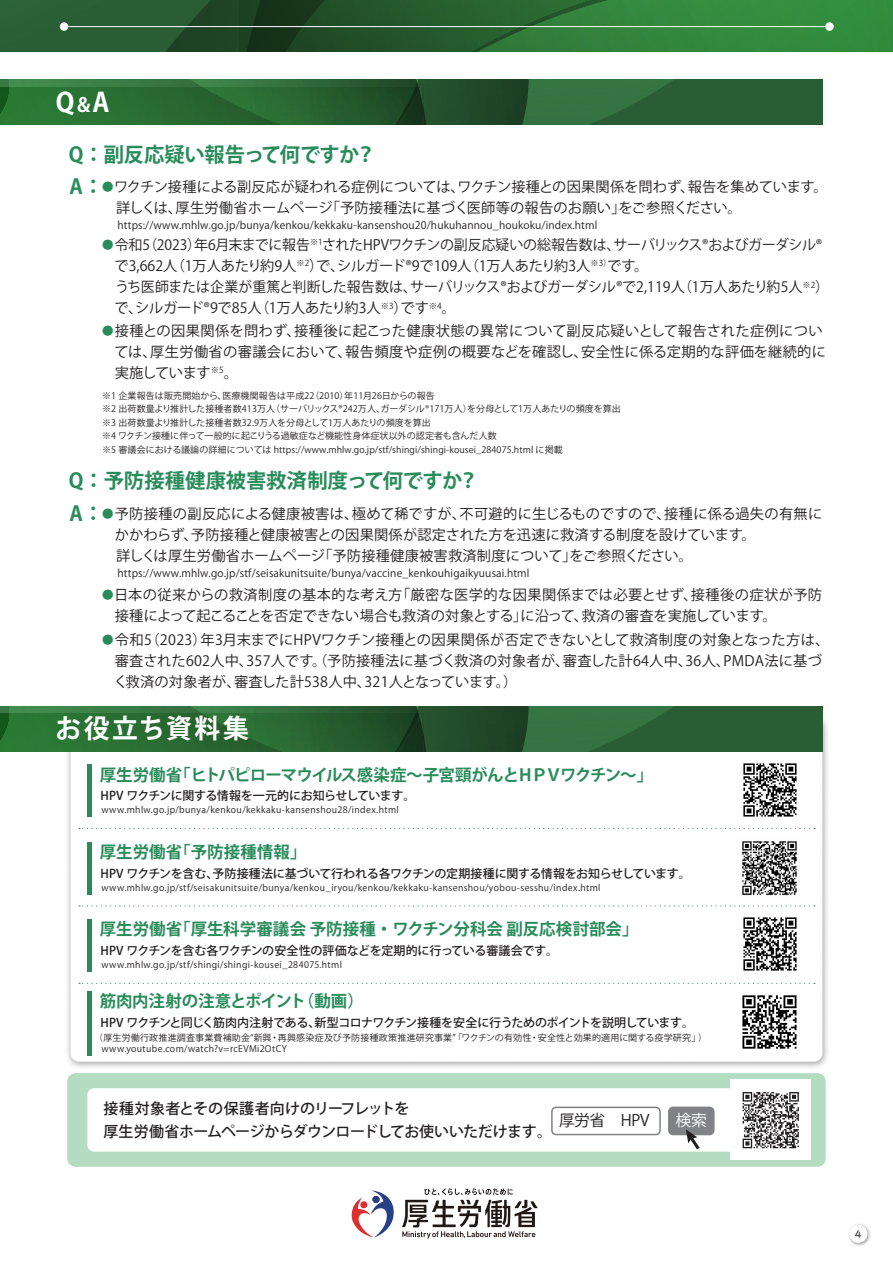
<style>
.page{position:relative;width:893px;height:1263px;background:#fff}
.page>*{position:absolute;margin:0;border:0;box-sizing:border-box;transform-origin:0 0}
.t1{font:700 26.4px "Koz Go Pr 6 N";letter-spacing:.1em;color:#fff}
.t2{font:700 20.4px/32.2px "Koz Go Pr 6 N";letter-spacing:-.015em;color:#288c5a}
.t3{font:700 16.5px "Koz Go Pr 6 N";letter-spacing:-.01em;color:#288c5a}
.t4{font:700 16.5px "Koz Go Pr 6 N";letter-spacing:-.055em;color:#288c5a}
.t5{font:15.75px "Koz Go Pr 6 N";letter-spacing:-.02em;color:#231f20}
.t6{font:15.75px "Koz Go Pr 6 N";color:#fff}
.t7{font:500 15px/22.5px "Koz Go Pr 6 N";letter-spacing:-.03em;color:#231f20}
.t8{font:14.25px/21px "Koz Go Pr 6 N";letter-spacing:.01em;color:#231f20}
.t9{font:500 12px "Koz Go Pr 6 N";letter-spacing:-.03em;color:#231f20}
.t10{font:10.65px "UD Digi Kyokasho Pro";color:#231f20}
.t11{font:10.5px "Koz Go Pr 6 N";letter-spacing:.015em;color:#231f20}
.t12{font:9px/13.5px "Koz Go Pr 6 N";letter-spacing:.015em;color:#231f20}
.t13{font:9px "Koz Go Pr 6 N";letter-spacing:.045em;color:#231f20}
.t14{font:9px "Koz Go Pr 6 N";letter-spacing:.04em;color:#231f20}
.s1{font-size:19.5px}
.s2{font-size:11.4px;color:#288c5a}
.s3{font-weight:700;font-size:20.4px;color:#288c5a}
</style>
<div class="page">
<div style="left:67px;top:1073px;width:759px;height:94px;background:#b3dcc0;border-radius:9px"></div>
<div style="left:87px;top:1088px;width:677px;height:63px;background:#fff;border-radius:6px"></div>
<svg style="left:0;top:0;width:893px;height:51px;background:#2a6833"></svg>
<div style="left:551px;top:1106px;width:110px;height:29px;border:2px solid #808285;border-radius:4px"></div>
<div style="left:669px;top:1107px;width:45px;height:27px;background:#808285;border-radius:4px"></div>
<div style="left:668px;top:1106px;width:47px;height:29px;border:2px solid #808285;border-radius:4px"></div>
<svg style="left:686px;top:1129px;width:14px;height:20px"></svg>
<hr style="left:60px;top:26px;width:774px;height:1px;background:#fff">
<div style="left:60px;top:22px;width:8px;height:9px;background:#fff;border-radius:50%"></div>
<div style="left:825px;top:22px;width:9px;height:9px;background:#fff;border-radius:50%"></div>
<div style="left:730px;top:1080px;width:80px;height:80px;background:#fff"></div>
<img style="left:849px;top:1224px;width:21px;height:22px">
<div style="left:849px;top:1225px;width:18px;height:18px;background:#fff;border-radius:50%"></div>
<svg style="left:0;top:80px;width:822px;height:45px;background:#2a6333"></svg>
<img style="left:63px;top:710px;width:765px;height:358px">
<div style="left:71px;top:718px;width:751px;height:344px;background:#fff;border-radius:9px"></div>
<svg style="left:0;top:706px;width:822px;height:45px;background:#2a6333"></svg>
<svg style="left:79px;top:828px;width:736px;height:1px"></svg>
<div style="left:87px;top:764px;width:5px;height:53px;background:#288c5a"></div>
<svg style="left:79px;top:905px;width:736px;height:1px"></svg>
<div style="left:87px;top:842px;width:5px;height:52px;background:#288c5a"></div>
<svg style="left:79px;top:983px;width:736px;height:1px"></svg>
<div style="left:87px;top:919px;width:5px;height:53px;background:#288c5a"></div>
<div style="left:87px;top:991px;width:5px;height:65px;background:#288c5a"></div>
<img style="left:742px;top:995px;width:55px;height:54px">
<img style="left:742px;top:841px;width:55px;height:55px">
<img style="left:743px;top:917px;width:54px;height:54px">
<img style="left:743px;top:763px;width:54px;height:54px">
<svg style="left:351px;top:1190px;width:43px;height:47px"></svg>
<svg style="left:402px;top:1188px;width:136px;height:50px"></svg>
<svg style="left:743px;top:1092px;width:56px;height:56px"></svg>
<h1 class="t1" style="left:56px;top:87px;width:55px">Q<span class="s1">&amp;</span>A</h1>
<h2 class="t2" style="left:69px;top:138px;width:309px">Q：副反応疑い報告って何ですか？<br>A：</h2>
<p class="t8" style="left:102px;top:176px;width:727px"><span class="s2">●</span>ワクチン接種による副反応が疑われる症例については、ワクチン接種との因果関係を問わず、報告を集めています。<span class="s2">　</span> 詳しくは、厚生労働省ホームページ「予防接種法に基づく医師等の報告のお願い」をご参照ください。</p>
<p class="t11" style="left:118px;top:219px;width:481px">https://www.mhlw.go.jp/bunya/kenkou/kekkaku-kansenshou20/hukuhannou_houkoku/index.html</p>
<p class="t8" style="left:114px;top:235px;width:716px;text-indent:-12px"><span class="s2">●</span>令和5（2023）年6月末までに報告<sup>※1</sup>されたHPVワクチンの副反応疑いの総報告数は、サーバリックス®およびガーダシル®で3,662人（1万人あたり約9人<sup>※2</sup>）で、シルガード®9で109人（1万人あたり約3人<sup>※3）</sup>です。<br>うち医師または企業が重篤と判断した報告数は、サーバリックス®およびガーダシル®で2,119人（1万人あたり約5人<sup>※2</sup>）で、シルガード®9で85人（1万人あたり約3人<sup>※3</sup>）です<sup>※4</sup>。</p>
<p class="t8" style="left:114px;top:320px;width:713px;text-indent:-12px"><span class="s2">●</span>接種との因果関係を問わず、接種後に起こった健康状態の異常について副反応疑いとして報告された症例については、厚生労働省の審議会において、報告頻度や症例の概要などを確認し、安全性に係る定期的な評価を継続的に実施しています<sup>※5</sup>。</p>
<p class="t12" style="left:102px;top:389px;width:520px">※1 企業報告は販売開始から、医療機関報告は平成22（2010）年11月26日からの報告<br>※2 出荷数量より推計した接種者数413万人（サーバリックス®242万人、ガーダシル®171万人）を分母として1万人あたりの頻度を算出※3 出荷数量より推計した接種者数32.9万人を分母として1万人あたりの頻度を算出<br>※4 ワクチン接種に伴って一般的に起こりうる過敏症など機能性身体症状以外の認定者も含んだ人数<br>※5 審議会における議論の詳細については https://www.mhlw.go.jp/stf/shingi/shingi-kousei_284075.html に掲載</p>
<h2 class="t2" style="left:69px;top:465px;width:412px">Q：予防接種健康被害救済制度って何ですか？</h2>
<p class="t8" style="left:115px;top:503px;width:709px;text-indent:-45px"><span class="s3">A：</span><span class="s2">●</span>予防接種の副反応による健康被害は、極めて稀ですが、不可避的に生じるものですので、接種に係る過失の有無にかかわらず、予防接種と健康被害との因果関係が認定された方を迅速に救済する制度を設けています。<br>詳しくは厚生労働省ホームページ「予防接種健康被害救済制度について」をご参照ください。</p>
<p class="t11" style="left:118px;top:567px;width:413px">https://www.mhlw.go.jp/stf/seisakunitsuite/bunya/vaccine_kenkouhigaikyuusai.html</p>
<p class="t8" style="left:115px;top:584px;width:709px;text-indent:-13px"><span class="s2">●</span>日本の従来からの救済制度の基本的な考え方「厳密な医学的な因果関係までは必要とせず、接種後の症状が予防接種によって起こることを否定できない場合も救済の対象とする」に沿って、救済の審査を実施しています。</p>
<p class="t8" style="left:114px;top:629px;width:717px;text-indent:-12px"><span class="s2">●</span>令和5（2023）年3月末までにHPVワクチン接種との因果関係が否定できないとして救済制度の対象となった方は、審査された602人中、357人です。（予防接種法に基づく救済の対象者が、審査した計64人中、36人、PMDA法に基づく救済の対象者が、審査した計538人中、321人となっています。）</p>
<h1 class="t1" style="left:55px;top:714px;width:195px">お役立ち資料集</h1>
<p class="t4" style="left:100px;top:765px;width:555px">厚生労働省「ヒトパピローマウイルス感染症～子宮頸がんとＨＰＶワクチン～」</p>
<p class="t9" style="left:101px;top:789px;width:316px">HPV ワクチンに関する情報を一元的にお知らせしています。</p>
<p class="t13" style="left:101px;top:805px;width:299px">www.mhlw.go.jp/bunya/kenkou/kekkaku-kansenshou28/index.html</p>
<p class="t3" style="left:100px;top:842px;width:208px">厚生労働省「予防接種情報」</p>
<p class="t9" style="left:101px;top:867px;width:592px">HPV ワクチンを含む、予防接種法に基づいて行われる各ワクチンの定期接種に関する情報をお知らせしています。</p>
<p class="t13" style="left:101px;top:882px;width:501px">www.mhlw.go.jp/stf/seisakunitsuite/bunya/kenkou_iryou/kenkou/kekkaku-kansenshou/yobou-sesshu/index.html</p>
<p class="t3" style="left:100px;top:920px;width:540px">厚生労働省「厚生科学審議会 予防接種・ワクチン分科会 副反応検討部会」</p>
<p class="t9" style="left:101px;top:944px;width:459px">HPV ワクチンを含む各ワクチンの安全性の評価などを定期的に行っている審議会です。</p>
<p class="t14" style="left:101px;top:960px;width:242px">www.mhlw.go.jp/stf/shingi/shingi-kousei_284075.html</p>
<p class="t3" style="left:100px;top:991px;width:266px">筋肉内注射の注意とポイント（動画）</p>
<p class="t9" style="left:101px;top:1016px;width:595px">HPV ワクチンと同じく筋肉内注射である、新型コロナワクチン接種を安全に行うためのポイントを説明しています。</p>
<p class="t14" style="left:101px;top:1044px;width:187px">www.youtube.com/watch?v=rcEVMi2OtCY</p>
<p class="t12" style="left:94px;top:1031px;width:614px">（厚生労働行政推進調査事業費補助金“新興・再興感染症及び予防接種政策推進研究事業”「ワクチンの有効性・安全性と効果的適用に関する疫学研究」）</p>
<p class="t7" style="left:103px;top:1098px;width:450px">接種対象者とその保護者向けのリーフレットを<br>厚生労働省ホームページからダウンロードしてお使いいただけます。</p>
<p class="t5" style="left:559px;top:1112px;width:92px">厚労省　HPV</p>
<p class="t6" style="left:675px;top:1112px;width:33px">検索</p>
<p class="t10" style="left:855px;top:1225px;width:9px">4</p>
</div>
